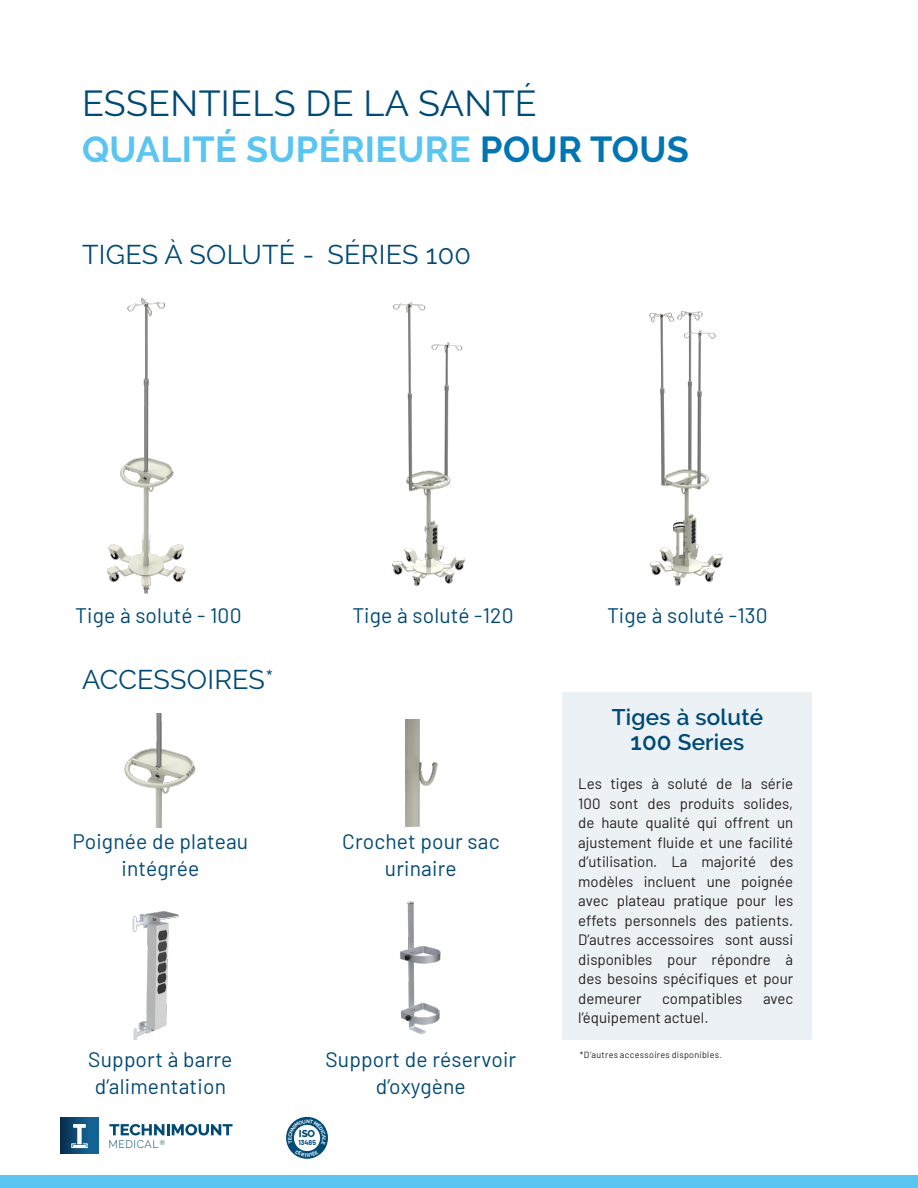
<style>
.page{position:relative;width:918px;height:1188px;background:#fff}
.page>*{position:absolute;margin:0;border:0;box-sizing:border-box;transform-origin:0 0}
.Title_paragraph_blue{font:700 36px "Raleway";letter-spacing:.01em;color:#5ac5f0}
.TM_Title_Technimount_Blue{font:36px "Raleway";letter-spacing:.01em;color:#004a76}
.TM_Subtitle_Blue{font:27px "Raleway";letter-spacing:.01em;color:#004a76}
.TM_Subtitle_2_blue{font:600 22.5px "Raleway";letter-spacing:.01em;color:#004a76}
.TM_Bubble_Name_Medium{font:21px/27px "Barlow";letter-spacing:.01em;color:#004a76;text-align:center}
.TM_Paragraph_Product_Description{font:15px/19.5px "Barlow";color:#231f20;text-align:justify}
.t1{font:300 10.95px "Raleway";letter-spacing:.055em;color:#004a76}
.t2{font:800 9.9px "Raleway";color:#004a76}
.TM_Footnote{font:9px "Barlow";letter-spacing:.03em;color:#231f20}
.t3{font:700 6.9px "Barlow";color:#004a76}
.s1{color:#0075b3}
.s2{font-size:24px}
</style>
<div class="page">
<img style="left:107px;top:297px;width:79px;height:297px">
<img style="left:392px;top:302px;width:73px;height:284px">
<img style="left:649px;top:311px;width:74px;height:275px">
<img style="left:124px;top:713px;width:72px;height:115px">
<img style="left:405px;top:719px;width:33px;height:107px">
<img style="left:132px;top:911px;width:47px;height:129px">
<div style="left:0;top:1175px;width:918px;height:13px;background:#5ac5f0"></div>
<div style="left:563px;top:692px;width:249px;height:348px;background:#ecf1f5"></div>
<img style="left:400px;top:901px;width:41px;height:134px">
<svg style="left:109px;top:1124px;width:124px;height:11px"></svg>
<svg style="left:61px;top:1118px;width:37px;height:36px"></svg>
<svg style="left:71px;top:1124px;width:17px;height:24px"></svg>
<svg style="left:286px;top:1117px;width:42px;height:42px"></svg>
<svg style="left:288px;top:1119px;width:38px;height:38px"></svg>
<p class="TM_Title_Technimount_Blue" style="left:82px;top:83px;width:456px">ESSENTIELS DE LA SANTÉ</p>
<p class="Title_paragraph_blue" style="left:82px;top:128px;width:608px">QUALITÉ SUPÉRIEURE <span class="s1">POUR TOUS</span></p>
<p class="TM_Subtitle_Blue" style="left:82px;top:239px;width:391px">TIGES À SOLUTÉ - SÉRIES 100</p>
<p class="TM_Bubble_Name_Medium" style="left:75px;top:600px;width:168px">Tige à soluté - 100</p>
<p class="TM_Subtitle_Blue" style="left:82px;top:663px;width:193px">ACCESSOIRES*</p>
<p class="TM_Bubble_Name_Medium" style="left:72px;top:827px;width:177px">Poignée de plateau intégrée</p>
<p class="TM_Bubble_Name_Medium" style="left:352px;top:600px;width:163px">Tige à soluté -120</p>
<p class="TM_Bubble_Name_Medium" style="left:607px;top:600px;width:162px">Tige à soluté -130</p>
<p class="TM_Bubble_Name_Medium" style="left:342px;top:827px;width:159px">Crochet pour sac urinaire</p>
<p class="TM_Subtitle_2_blue" style="left:612px;top:704px;width:153px">Tiges à soluté</p>
<p class="TM_Subtitle_2_blue" style="left:630px;top:729px;width:115px"><span class="s2">100</span> Series</p>
<p class="TM_Paragraph_Product_Description" style="left:578px;top:773px;width:216px">Les tiges à soluté de la série 100 sont des produits solides, de haute qualité qui offrent un ajustement fluide et une facilité d’utilisation. La majorité des modèles incluent une poignée avec plateau pratique pour les effets personnels des patients.<br>D’autres accessoires sont aussi disponibles pour répondre à des besoins spécifiques et pour demeurer</p>
<p class="TM_Paragraph_Product_Description" style="left:662px;top:987px;width:82px">compatibles</p>
<p class="TM_Paragraph_Product_Description" style="left:763px;top:987px;width:32px">avec</p>
<p class="TM_Paragraph_Product_Description" style="left:578px;top:1007px;width:132px">l’équipement actuel.</p>
<p class="TM_Bubble_Name_Medium" style="left:88px;top:1044px;width:146px">Support à barre d’alimentation</p>
<p class="TM_Footnote" style="left:580px;top:1048px;width:143px">*D’autres accessoires disponibles.</p>
<p class="TM_Bubble_Name_Medium" style="left:325px;top:1044px;width:192px">Support de réservoir d’oxygène</p>
<p class="t1" style="left:108px;top:1138px;width:58px">MEDICAL <sup>®</sup></p>
<p class="t2" style="left:299px;top:1127px;width:18px">ISO</p>
<p class="t3" style="left:298px;top:1137px;width:19px">13485</p>
</div>
